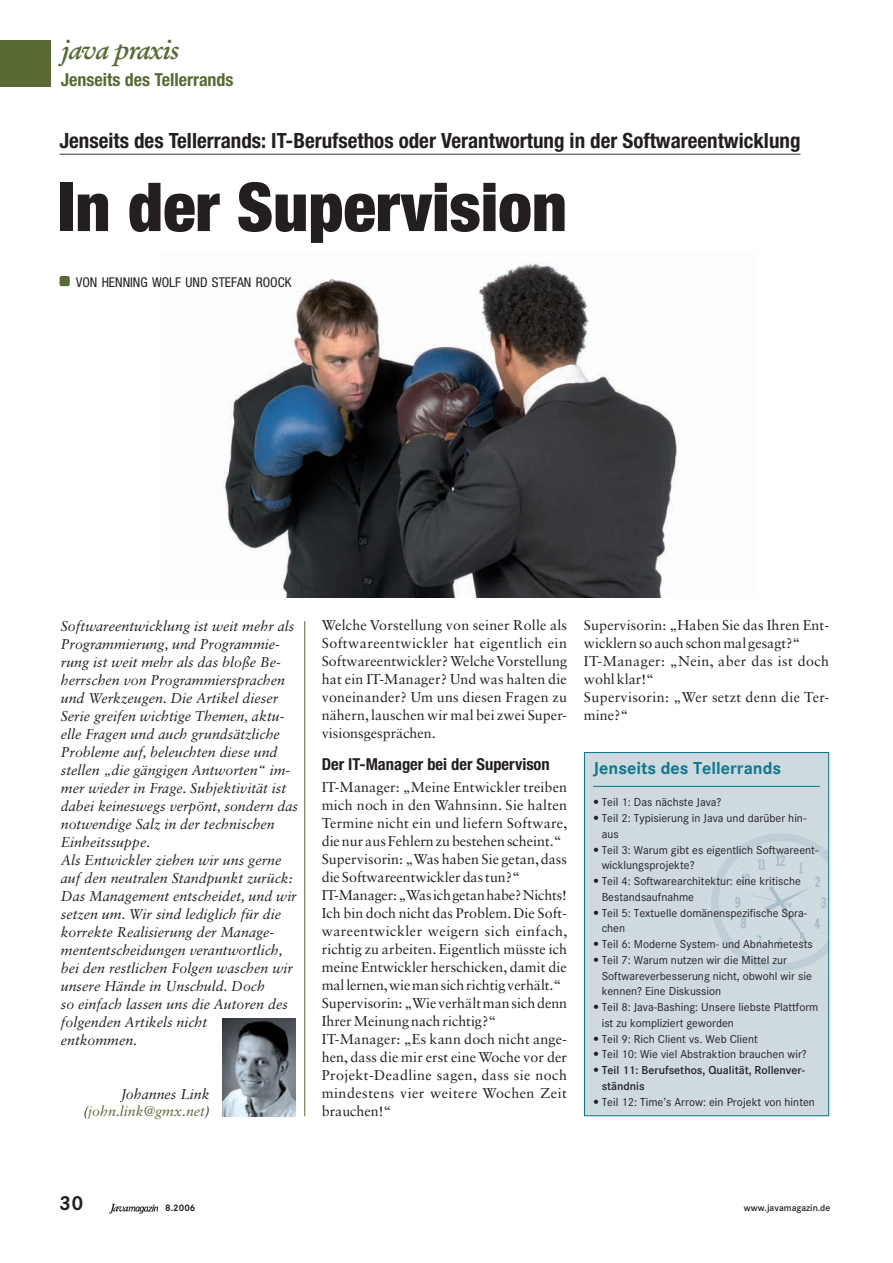
<style>
.page{position:relative;width:893px;height:1263px;background:#fff}
.page>*{position:absolute;margin:0;border:0;box-sizing:border-box;transform-origin:0 0}
.t1{font:900 condensed 67.5px "Helvetica Neue LT Std";color:#231f20}
.t2{font:italic 700 27px "Stempel Garamond LT Std";letter-spacing:-.03em;color:#596a35}
.t3{font:700 condensed 21px "Helvetica Neue LT Std";color:#231f20}
.t4{font:700 21px "Corporate S";color:#231f20}
.t5{font:700 condensed 18px "Helvetica Neue LT Std";color:#596a35}
.t6{font:700 18px "Corporate S";color:#0f788d}
.t7{font:700 condensed 16.5px "Helvetica Neue LT Std";color:#231f20}
.t8{font:14.25px/18px "Sabon LT Std";letter-spacing:.005em;color:#231f20}
.t9{font:italic 14.25px/18px "Sabon LT Std";color:#231f20}
.t10{font:italic 14.25px/17.1px "Sabon LT Std";color:#596a35;text-align:right}
.t11{font:condensed 13.5px "Helvetica Neue LT Std";color:#231f20}
.t12{font:12px/15.8px "Corporate S";color:#231f20}
.t13{font:600 12px/15.8px "Corporate S";color:#231f20}
.t14{font:600 9.75px "Corporate S";color:#231f20}
.t15{font:700 9.75px "Corporate S";color:#231f20}
.s1{color:#231f20}
.s2{font-family:"Sabon LT Std"}
.s3{font-family:"Sabon LT Std";font-weight:400}
</style>
<div class="page">
<div style="left:0;top:40px;width:51px;height:47px;background:#596a35"></div>
<svg style="left:109px;top:1204px;width:49px;height:9px"></svg>
<img style="left:224px;top:262px;width:454px;height:335px">
<hr style="left:60px;top:154px;width:740px;height:1px;background:#57585a">
<div style="left:60px;top:276px;width:10px;height:10px;background:#596a35;border-radius:2px"></div>
<img style="left:223px;top:1018px;width:73px;height:98px">
<hr style="left:304px;top:621px;width:1px;height:495px;background:#596a35">
<div style="left:584px;top:752px;width:245px;height:364px;background:#ced9e0"></div>
<img style="left:712px;top:834px;width:115px;height:136px">
<div style="left:584px;top:752px;width:245px;height:364px;border:1px solid #0f788d"></div>
<hr style="left:593px;top:786px;width:227px;height:1px;background:#0f788d">
<p class="t2" style="left:61px;top:33px;width:120px">java praxis</p>
<p class="t5" style="left:61px;top:69px;width:174px">Jenseits des Tellerrands</p>
<p class="t3" style="left:60px;top:127px;width:742px">Jenseits des Tellerrands: IT-Berufsethos oder Verantwortung in der Softwareentwicklung</p>
<p class="t1" style="left:58px;top:165px;width:511px">In der Supervision</p>
<p class="t11" style="left:76px;top:274px;width:217px">VON HENNING WOLF UND STEFAN ROOCK</p>
<p class="t9" style="left:61px;top:617px;width:239px">Softwareentwicklung ist weit mehr als Programmierung, und Programmie&shy;rung ist weit mehr als das bloße Be&shy;herrschen von Programmiersprachen und Werkzeugen. Die Artikel dieser Serie greifen wichtige Themen, aktu&shy;elle Fragen und auch grundsätzliche Probleme auf, beleuchten diese und stellen „die gängigen Antworten“ im&shy;mer wieder in Frage. Subjektivität ist dabei keineswegs verpönt, sondern das notwendige Salz in der technischen Einheitssuppe.<br>Als Entwickler ziehen wir uns gerne auf den neutralen Standpunkt zurück:<br>Das Management entscheidet, und wir setzen um. Wir sind lediglich für die korrekte Realisierung der Manage&shy;mententscheidungen verantwortlich, bei den restlichen Folgen waschen wir unsere Hände in Unschuld. Doch<br>so einfach lassen uns die Autoren des&shy;folgenden Artikels nicht<br>entkommen.</p>
<p class="t10" style="left:84px;top:1085px;width:128px"><span class="s1">Johannes Link (</span>john.link@gmx.net<span class="s1">)</span></p>
<p class="t8" style="left:322px;top:616px;width:247px;text-align:justify">Welche Vorstellung von seiner Rolle als Softwareentwickler hat eigentlich ein Softwareentwickler? Welche Vorstellung hat ein IT-Manager? Und was halten die voneinander? Um uns diesen Fragen zu nähern, lauschen wir mal bei zwei Super&shy;visionsgesprächen.</p>
<p class="t7" style="left:322px;top:754px;width:230px">Der IT-Manager bei der Supervison</p>
<p class="t8" style="left:322px;top:778px;width:247px">IT-Manager: „Meine Entwickler treiben mich noch in den Wahnsinn. Sie halten Termine nicht ein und liefern Software, die nur aus Fehlern zu bestehen scheint.“ Supervisorin: „Was haben Sie getan, dass die Softwareentwickler das tun?“ IT-Manager: „Was ich getan habe? Nichts!<br>Ich bin doch nicht das Problem. Die Soft&shy;wareentwickler weigern sich einfach, richtig zu arbeiten. Eigentlich müsste ich meine Entwickler herschicken, damit die mal lernen, wie man sich richtig verhält.“ Supervisorin: „Wie verhält man sich denn Ihrer Meinung nach richtig?“ IT-Manager: „Es kann doch nicht ange&shy;hen, dass die mir erst eine Woche vor der Projekt-Deadline sagen, dass sie noch mindestens vier weitere Wochen Zeit brauchen!“</p>
<p class="t8" style="left:584px;top:616px;width:247px">Supervisorin: „Haben Sie das Ihren Ent&shy;wicklern so auch schon mal gesagt?“<br>IT-Manager: „Nein, aber das ist doch wohl klar!“<br>Supervisorin: „Wer setzt denn die Ter&shy;mine?“</p>
<p class="t6" style="left:593px;top:758px;width:190px">Jenseits des Tellerrands</p>
<p class="t12" style="left:593px;top:794px;width:130px"><span class="s2">•</span> Teil 1: Das nächste Java?</p>
<p class="t12" style="left:602px;top:810px;width:206px;text-indent:-9px"><span class="s2">•</span> Teil 2: Typisierung in Java und darüber hin&shy;aus</p>
<p class="t12" style="left:602px;top:842px;width:218px;text-indent:-9px"><span class="s2">•</span> Teil 3: Warum gibt es eigentlich Softwareent&shy;wicklungsprojekte?</p>
<p class="t12" style="left:602px;top:873px;width:201px;text-indent:-9px"><span class="s2">•</span> Teil 4: Softwarearchitektur: eine kritische<br>Bestandsaufnahme</p>
<p class="t12" style="left:602px;top:905px;width:207px;text-indent:-9px"><span class="s2">•</span> Teil 5: Textuelle domänenspezifische Spra&shy;chen</p>
<p class="t12" style="left:593px;top:936px;width:221px"><span class="s2">•</span> Teil 6: Moderne System- und Abnahmetests</p>
<p class="t12" style="left:602px;top:952px;width:212px;text-indent:-9px"><span class="s2">•</span> Teil 7: Warum nutzen wir die Mittel zur<br>Softwareverbesserung nicht, obwohl wir sie kennen? Eine Diskussion</p>
<p class="t12" style="left:602px;top:999px;width:218px;text-indent:-9px"><span class="s2">•</span> Teil 8: Java-Bashing: Unsere liebste Plattform ist zu kompliziert geworden</p>
<p class="t12" style="left:593px;top:1031px;width:166px"><span class="s2">•</span> Teil 9: Rich Client vs. Web Client</p>
<p class="t12" style="left:593px;top:1046px;width:215px"><span class="s2">•</span> Teil 10: Wie viel Abstraktion brauchen wir?</p>
<p class="t13" style="left:602px;top:1062px;width:205px;text-indent:-9px"><span class="s3">•</span> Teil 11: Berufsethos, Qualität, Rollenver&shy;ständnis</p>
<p class="t12" style="left:593px;top:1094px;width:223px"><span class="s2">•</span> Teil 12: Time’s Arrow: ein Projekt von hinten</p>
<p class="t4" style="left:59px;top:1191px;width:26px">30</p>
<p class="t15" style="left:165px;top:1202px;width:32px">8.2006</p>
<p class="t14" style="left:744px;top:1202px;width:88px">www.javamagazin.de</p>
</div>
